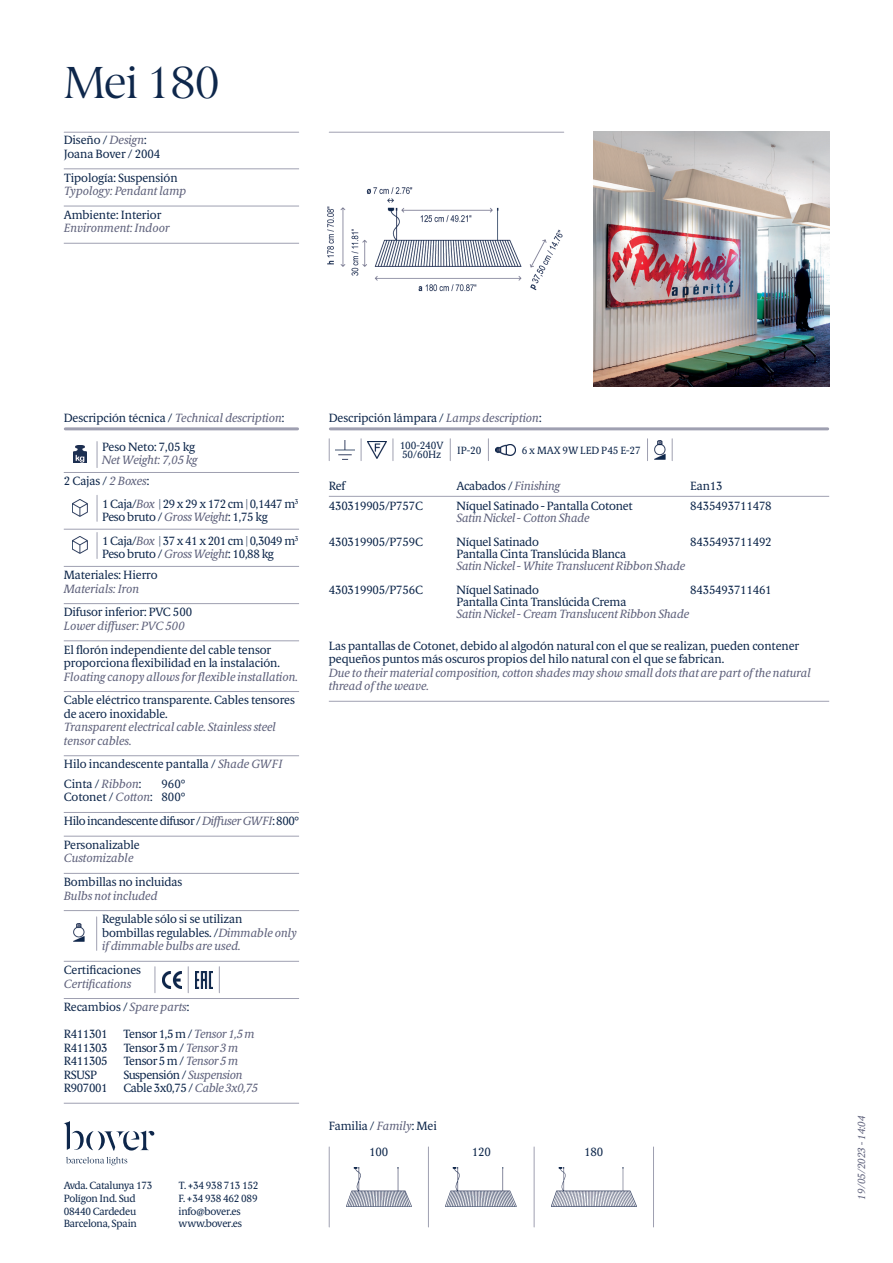
<style>
.page{position:relative;width:893px;height:1263px;background:#fff}
.page>*{position:absolute;margin:0;border:0;box-sizing:border-box;transform-origin:0 0}
.t1{font:45px "Berlingske Serif";letter-spacing:-.025em;color:#0e274b}
.t2{font:12px/13.5px "Berlingske Serif Tx";letter-spacing:-.01em;color:#0e274b}
.t3{font:italic 12px/13.5px "Berlingske Serif Tx";letter-spacing:-.01em;color:#5f627c}
.t4{font:12px/13.5px "Berlingske Serif Tx";letter-spacing:-.035em;color:#0e274b}
.t5{font:10.5px/12.8px "Berlingske Serif Tx";letter-spacing:-.025em;color:#0e274b}
.t6{font:italic 10.5px "Berlingske Serif Tx";letter-spacing:-.01em;color:#5f627c}
.s1{font-style:italic;color:#5f627c}
.s2{font-style:normal;color:#0e274b}
</style>
<div class="page">
<hr style="left:64px;top:168px;width:235px;height:1px;background:#9fa0b1">
<hr style="left:64px;top:206px;width:235px;height:1px;background:#9fa0b1">
<hr style="left:64px;top:243px;width:235px;height:1px;background:#9fa0b1">
<hr style="left:64px;top:132px;width:235px;height:1px;background:#9fa0b1">
<hr style="left:329px;top:132px;width:235px;height:1px;background:#9fa0b1">
<img style="left:327px;top:187px;width:236px;height:105px">
<hr style="left:64px;top:472px;width:235px;height:1px;background:#9fa0b1">
<hr style="left:64px;top:529px;width:235px;height:1px;background:#9fa0b1">
<hr style="left:64px;top:566px;width:235px;height:1px;background:#9fa0b1">
<hr style="left:64px;top:603px;width:235px;height:1px;background:#9fa0b1">
<hr style="left:64px;top:640px;width:235px;height:1px;background:#9fa0b1">
<hr style="left:64px;top:691px;width:235px;height:1px;background:#9fa0b1">
<hr style="left:64px;top:755px;width:235px;height:1px;background:#9fa0b1">
<hr style="left:64px;top:812px;width:235px;height:1px;background:#9fa0b1">
<hr style="left:64px;top:836px;width:235px;height:1px;background:#9fa0b1">
<hr style="left:64px;top:873px;width:235px;height:1px;background:#9fa0b1">
<hr style="left:64px;top:910px;width:235px;height:1px;background:#9fa0b1">
<hr style="left:64px;top:961px;width:235px;height:1px;background:#9fa0b1">
<hr style="left:64px;top:998px;width:235px;height:1px;background:#9fa0b1">
<hr style="left:64px;top:1103px;width:235px;height:1px;background:#9fa0b1">
<img style="left:74px;top:446px;width:13px;height:17px">
<svg style="left:97px;top:442px;width:1px;height:26px"></svg>
<img style="left:73px;top:499px;width:15px;height:17px">
<svg style="left:97px;top:495px;width:1px;height:26px"></svg>
<img style="left:73px;top:537px;width:15px;height:17px">
<svg style="left:97px;top:532px;width:1px;height:26px"></svg>
<img style="left:73px;top:923px;width:12px;height:19px">
<hr style="left:96px;top:917px;width:1px;height:33px;background:#9fa0b1">
<svg style="left:155px;top:967px;width:1px;height:26px"></svg>
<img style="left:162px;top:972px;width:19px;height:17px">
<svg style="left:188px;top:967px;width:1px;height:26px"></svg>
<img style="left:195px;top:972px;width:17px;height:17px">
<svg style="left:219px;top:967px;width:1px;height:26px"></svg>
<hr style="left:65px;top:427px;width:233px;height:3px;background:#9fa0b1">
<hr style="left:330px;top:427px;width:498px;height:3px;background:#9fa0b1">
<svg style="left:488px;top:439px;width:1px;height:22px"></svg>
<svg style="left:450px;top:439px;width:1px;height:22px"></svg>
<svg style="left:393px;top:439px;width:1px;height:22px"></svg>
<svg style="left:329px;top:439px;width:1px;height:22px"></svg>
<svg style="left:361px;top:439px;width:1px;height:22px"></svg>
<img style="left:368px;top:441px;width:18px;height:17px">
<img style="left:336px;top:440px;width:18px;height:19px">
<svg style="left:647px;top:439px;width:1px;height:22px"></svg>
<hr style="left:329px;top:1147px;width:1px;height:80px;background:#9fa0b1">
<img style="left:347px;top:1168px;width:64px;height:38px">
<hr style="left:428px;top:1147px;width:1px;height:80px;background:#9fa0b1">
<hr style="left:534px;top:1147px;width:1px;height:80px;background:#9fa0b1">
<img style="left:446px;top:1168px;width:71px;height:38px">
<img style="left:551px;top:1168px;width:85px;height:38px">
<hr style="left:653px;top:1147px;width:1px;height:80px;background:#9fa0b1">
<svg style="left:672px;top:439px;width:1px;height:22px"></svg>
<img style="left:654px;top:440px;width:11px;height:19px">
<img style="left:495px;top:444px;width:20px;height:11px">
<hr style="left:329px;top:701px;width:500px;height:1px;background:#9fa0b1">
<img style="left:594px;top:132px;width:235px;height:255px">
<svg style="left:66px;top:1157px;width:61px;height:8px"></svg>
<svg style="left:64px;top:1121px;width:90px;height:29px"></svg>
<hr style="left:329px;top:496px;width:500px;height:1px;background:#9fa0b1">
<h1 class="t1" style="left:64px;top:53px;width:158px">Mei 180</h1>
<p class="t2" style="left:64px;top:133px;width:98px">Diseño / <span class="s1">Design</span>:<br>Joana Bover / 2004</p>
<p class="t2" style="left:64px;top:171px;width:115px">Tipología: Suspensión</p>
<p class="t3" style="left:64px;top:184px;width:124px">Typology: Pendant lamp</p>
<p class="t2" style="left:64px;top:208px;width:99px">Ambiente: Interior</p>
<p class="t3" style="left:64px;top:221px;width:108px">Environment: Indoor</p>
<p class="t2" style="left:64px;top:411px;width:222px">Descripción técnica / <span class="s1">Technical description</span>:</p>
<p class="t2" style="left:329px;top:411px;width:214px">Descripción lámpara / <span class="s1">Lamps description</span>:</p>
<p class="t5" style="left:457px;top:444px;width:26px">IP-20</p>
<p class="t5" style="left:400px;top:441px;width:45px;line-height:9px">100-240V<br>50/60Hz</p>
<p class="t2" style="left:102px;top:440px;width:94px">Peso Neto: 7,05 kg</p>
<p class="t3" style="left:64px;top:450px;width:135px;line-height:20.7px;text-indent:38px">Net Weight: 7,05 kg<br><span class="s2">2 Cajas /</span> 2 Boxes<span class="s2">:</span></p>
<p class="t4" style="left:102px;top:497px;width:198px">1 Caja/<span class="s1">Box</span> | 29 x 29 x 172 cm | 0,1447 m<sup>3<br></sup>Peso bruto / <span class="s1">Gross Weight</span>: 1,75 kg</p>
<p class="t4" style="left:102px;top:534px;width:198px">1 Caja/<span class="s1">Box</span> | 37 x 41 x 201 cm | 0,3049 m<sup>3<br></sup>Peso bruto / <span class="s1">Gross Weight</span>: 10,88 kg</p>
<p class="t2" style="left:64px;top:568px;width:95px">Materiales: Hierro</p>
<p class="t3" style="left:64px;top:582px;width:77px">Materials: Iron</p>
<p class="t2" style="left:64px;top:605px;width:130px">Difusor inferior: PVC 500</p>
<p class="t3" style="left:64px;top:619px;width:123px">Lower diffuser: PVC 500</p>
<p class="t2" style="left:64px;top:643px;width:218px">El florón independiente del cable tensor proporciona flexibilidad en la instalación.</p>
<p class="t3" style="left:64px;top:670px;width:236px">Floating canopy allows for flexible installation.</p>
<p class="t2" style="left:64px;top:693px;width:233px">Cable eléctrico transparente. Cables tensores de acero inoxidable.</p>
<p class="t3" style="left:64px;top:720px;width:214px">Transparent electrical cable. Stainless steel tensor cables.</p>
<p class="t2" style="left:64px;top:754px;width:220px;line-height:19.5px">Hilo incandescente pantalla / <span class="s1">Shade GWFI<br></span>Cinta / <span class="s1">Ribbon</span>:</p>
<p class="t5" style="left:522px;top:444px;width:121px">6 x MAX 9W LED P45 E-27</p>
<p class="t2" style="left:329px;top:479px;width:18px">Ref</p>
<p class="t2" style="left:456px;top:479px;width:105px">Acabados / <span class="s1">Finishing</span></p>
<p class="t2" style="left:690px;top:479px;width:34px">Ean13</p>
<p class="t2" style="left:329px;top:499px;width:96px">430319905/P757C</p>
<p class="t2" style="left:456px;top:499px;width:178px">Níquel Satinado - Pantalla Cotonet</p>
<p class="t2" style="left:690px;top:499px;width:83px">8435493711478</p>
<p class="t3" style="left:456px;top:511px;width:135px">Satin Nickel - Cotton Shade</p>
<p class="t2" style="left:329px;top:535px;width:96px">430319905/P759C</p>
<p class="t2" style="left:456px;top:535px;width:84px">Níquel Satinado</p>
<p class="t2" style="left:690px;top:535px;width:83px">8435493711492</p>
<p class="t2" style="left:456px;top:547px;width:171px">Pantalla Cinta Translúcida Blanca</p>
<p class="t3" style="left:456px;top:559px;width:231px">Satin Nickel - White Translucent Ribbon Shade</p>
<p class="t2" style="left:329px;top:583px;width:96px">430319905/P756C</p>
<p class="t2" style="left:456px;top:583px;width:84px">Níquel Satinado</p>
<p class="t2" style="left:690px;top:583px;width:83px">8435493711461</p>
<p class="t2" style="left:456px;top:595px;width:172px">Pantalla Cinta Translúcida Crema</p>
<p class="t3" style="left:456px;top:607px;width:234px">Satin Nickel - Cream Translucent Ribbon Shade</p>
<p class="t2" style="left:329px;top:639px;width:472px">Las pantallas de Cotonet, debido al algodón natural con el que se realizan, pueden contener pequeños puntos más oscuros propios del hilo natural con el que se fabrican.</p>
<p class="t3" style="left:329px;top:666px;width:484px">Due to their material composition, cotton shades may show small dots that are part of the natural thread of the weave.</p>
<p class="t2" style="left:64px;top:777px;width:123px;text-align:right">960°<br>Cotonet / <span class="s1">Cotton</span>: 800°</p>
<p class="t4" style="left:64px;top:809px;width:237px;line-height:23.7px">Hilo incandescente difusor / <span class="s1">Diffuser GWFI</span>:800°<br>Personalizable</p>
<p class="t3" style="left:64px;top:851px;width:71px">Customizable</p>
<p class="t2" style="left:64px;top:875px;width:120px">Bombillas no incluidas</p>
<p class="t3" style="left:64px;top:889px;width:95px">Bulbs not included</p>
<p class="t2" style="left:102px;top:912px;width:196px">Regulable sólo si se utilizan bombillas regulables. /<span class="s1">Dimmable only if dimmable bulbs are used.</span></p>
<p class="t2" style="left:64px;top:963px;width:79px">Certificaciones</p>
<p class="t3" style="left:64px;top:971px;width:127px;line-height:23.7px">Certifications<br><span class="s2">Recambios /</span> Spare parts<span class="s2">:</span></p>
<p class="t4" style="left:64px;top:1027px;width:45px">R411301</p>
<p class="t2" style="left:123px;top:1027px;width:133px">Tensor 1,5 m / <span class="s1">Tensor 1,5 m</span></p>
<p class="t4" style="left:64px;top:1041px;width:45px">R411303</p>
<p class="t2" style="left:123px;top:1041px;width:116px">Tensor 3 m / <span class="s1">Tensor 3 m</span></p>
<p class="t4" style="left:64px;top:1054px;width:45px">R411305</p>
<p class="t2" style="left:123px;top:1054px;width:116px">Tensor 5 m / <span class="s1">Tensor 5 m</span></p>
<p class="t2" style="left:64px;top:1068px;width:35px">RSUSP</p>
<p class="t4" style="left:123px;top:1068px;width:121px">Suspensión / <span class="s1">Suspension</span></p>
<p class="t4" style="left:64px;top:1081px;width:45px">R907001</p>
<p class="t4" style="left:123px;top:1081px;width:136px">Cable 3x0,75 / <span class="s1">Cable 3x0,75</span></p>
<p class="t5" style="left:64px;top:1179px;width:90px">Avda. Catalunya 173<br>Polígon Ind. Sud<br>08440 Cardedeu<br>Barcelona, Spain</p>
<p class="t5" style="left:179px;top:1179px;width:81px">T. +34 938 713 152<br>F. +34 938 462 089 info@bover.es www.bover.es</p>
<p class="t2" style="left:369px;top:1113px;width:69px;line-height:25.5px;text-indent:-40px">Familia / <span class="s1">Family</span>: Mei<br>100</p>
<p class="t2" style="left:472px;top:1145px;width:21px">120</p>
<p class="t2" style="left:584px;top:1145px;width:21px">180</p>
<p class="t6" style="left:854px;top:1199px;width:86px;rotate:-90deg">19/05/2023 - 14:04</p>
</div>
